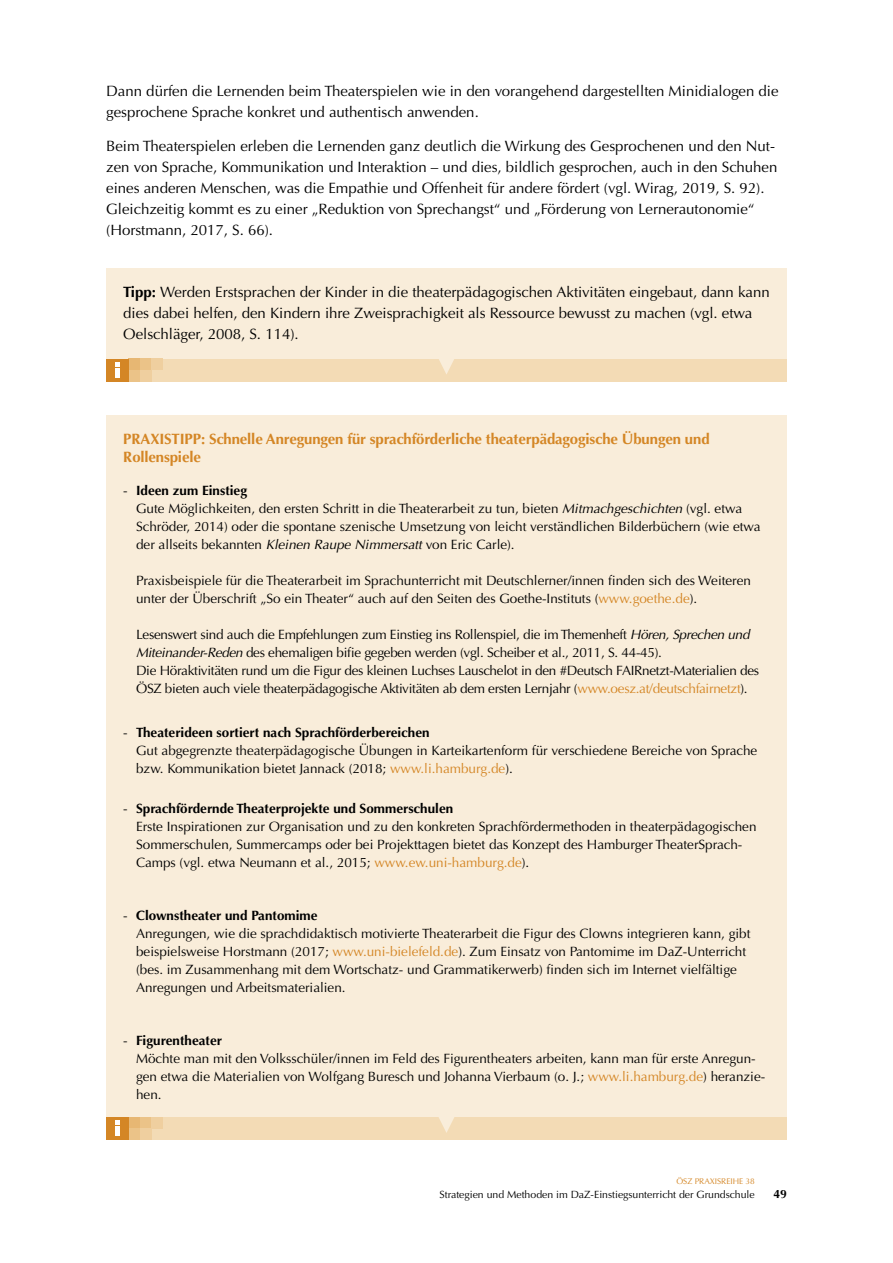
<style>
.page{position:relative;width:893px;height:1263px;background:#fff}
.page>*{position:absolute;margin:0;border:0;box-sizing:border-box;transform-origin:0 0}
.t1{font:15px/21px "Optima LTCYR";color:#000}
.t2{font:700 15px/18px "Optima LTCYR";letter-spacing:-.01em;color:#d48625}
.t3{font:13.5px/18px "Optima LTCYR";color:#000}
.t4{font:13.5px/18px "Optima LTCYR";letter-spacing:-.02em;color:#000}
.t5{font:700 12px "Optima LTCYR";color:#000}
.t6{font:10.5px "Optima LTCYR";color:#000}
.t7{font:8.25px "Optima LTCYR";color:#d48625}
.s1{font-weight:700}
.s2{font-style:italic}
.s3{color:#d48625}
</style>
<div class="page">
<div style="left:106px;top:268px;width:681px;height:91px;background:#f9edda"></div>
<div style="left:129px;top:359px;width:658px;height:22px;background:#f3dbb5"></div>
<div style="left:129px;top:359px;width:11px;height:11px;background:#e7b773"></div>
<div style="left:129px;top:370px;width:11px;height:11px;background:#ebc388"></div>
<div style="left:140px;top:359px;width:11px;height:11px;background:#ebc388"></div>
<div style="left:106px;top:359px;width:23px;height:22px;background:#d48625"></div>
<div style="left:115px;top:368px;width:5px;height:10px;background:#fff"></div>
<svg style="left:115px;top:362px;width:5px;height:5px"></svg>
<div style="left:151px;top:359px;width:11px;height:11px;background:#efcf9f"></div>
<div style="left:140px;top:370px;width:11px;height:11px;background:#efcf9f"></div>
<svg style="left:439px;top:359px;width:15px;height:15px"></svg>
<div style="left:106px;top:415px;width:681px;height:701px;background:#f9edda"></div>
<div style="left:129px;top:1117px;width:658px;height:23px;background:#f3dbb5"></div>
<div style="left:129px;top:1117px;width:11px;height:11px;background:#e7b773"></div>
<div style="left:129px;top:1128px;width:11px;height:12px;background:#ebc388"></div>
<div style="left:140px;top:1117px;width:11px;height:11px;background:#ebc388"></div>
<div style="left:106px;top:1117px;width:23px;height:23px;background:#d48625"></div>
<div style="left:115px;top:1126px;width:5px;height:10px;background:#fff"></div>
<svg style="left:115px;top:1121px;width:5px;height:4px"></svg>
<div style="left:151px;top:1117px;width:11px;height:11px;background:#efcf9f"></div>
<div style="left:140px;top:1128px;width:11px;height:12px;background:#efcf9f"></div>
<svg style="left:437px;top:1116px;width:19px;height:17px"></svg>
<p class="t1" style="left:106px;top:81px;width:674px">Dann dürfen die Lernenden beim Theaterspielen wie in den vorangehend dargestellten Minidialogen die gesprochene Sprache konkret und authentisch anwenden.</p>
<p class="t1" style="left:106px;top:136px;width:673px">Beim Theaterspielen erleben die Lernenden ganz deutlich die Wirkung des Gesprochenen und den Nut&shy;zen von Sprache, Kommunikation und Interaktion – und dies, bildlich gesprochen, auch in den Schuhen eines anderen Menschen, was die Empathie und Offenheit für andere fördert (vgl. Wirag, 2019, S. 92).<br>Gleichzeitig kommt es zu einer „Reduktion von Sprechangst“ und „Förderung von Lernerautonomie“ (Horstmann, 2017, S. 66).</p>
<p class="t1" style="left:123px;top:281px;width:648px"><span class="s1">Tipp:</span> Werden Erstsprachen der Kinder in die theaterpädagogischen Aktivitäten eingebaut, dann kann dies dabei helfen, den Kindern ihre Zweisprachigkeit als Ressource bewusst zu machen (vgl. etwa<br>Oelschläger, 2008, S. 114).</p>
<p class="t2" style="left:123px;top:429px;width:588px">PRAXISTIPP: Schnelle Anregungen für sprachförderliche theaterpädagogische Übungen und<br>Rollenspiele</p>
<p class="t3" style="left:136px;top:481px;width:626px;text-indent:-13px">- <span class="s1">Ideen zum Einstieg<br></span>Gute Möglichkeiten, den ersten Schritt in die Theaterarbeit zu tun, bieten <span class="s2">Mitmachgeschichten</span> (vgl. etwa Schröder, 2014) oder die spontane szenische Umsetzung von leicht verständlichen Bilderbüchern (wie etwa der allseits bekannten <span class="s2">Kleinen Raupe Nimmersatt</span> von Eric Carle).</p>
<p class="t3" style="left:136px;top:571px;width:616px">Praxisbeispiele für die Theaterarbeit im Sprachunterricht mit Deutschlerner/innen finden sich des Weiteren unter der Überschrift „So ein Theater“ auch auf den Seiten des Goethe-Instituts (<span class="s3">www.goethe.de</span>).</p>
<p class="t4" style="left:136px;top:625px;width:624px">Lesenswert sind auch die Empfehlungen zum Einstieg ins Rollenspiel, die im Themenheft <span class="s2">Hören, Sprechen und Miteinander-Reden</span> des ehemaligen bifie gegeben werden (vgl. Scheiber et al., 2011, S. 44-45).<br>Die Höraktivitäten rund um die Figur des kleinen Luchses Lauschelot in den #Deutsch FAIRnetzt-Materialien des ÖSZ bieten auch viele theaterpädagogische Aktivitäten ab dem ersten Lernjahr (<span class="s3">www.oesz.at/deutschfairnetzt</span>).</p>
<p class="t3" style="left:136px;top:723px;width:623px;text-indent:-13px">- <span class="s1">Theaterideen sortiert nach Sprachförderbereichen<br></span>Gut abgegrenzte theaterpädagogische Übungen in Karteikartenform für verschiedene Bereiche von Sprache bzw. Kommunikation bietet Jannack (2018; <span class="s3">www.li.hamburg.de</span>).</p>
<p class="t3" style="left:136px;top:800px;width:622px;text-indent:-13px">- <span class="s1">Sprachfördernde Theaterprojekte und Sommerschulen<br></span>Erste Inspirationen zur Organisation und zu den konkreten Sprachfördermethoden in theaterpädagogischen Sommerschulen, Summercamps oder bei Projekttagen bietet das Konzept des Hamburger TheaterSprach-Camps (vgl. etwa Neumann et al., 2015; <span class="s3">www.ew.uni-hamburg.de</span>).</p>
<p class="t3" style="left:136px;top:907px;width:616px;text-indent:-13px">- <span class="s1">Clownstheater und Pantomime<br></span>Anregungen, wie die sprachdidaktisch motivierte Theaterarbeit die Figur des Clowns integrieren kann, gibt beispielsweise Horstmann (2017; <span class="s3">www.uni-bielefeld.de</span>). Zum Einsatz von Pantomime im DaZ-Unterricht (bes. im Zusammenhang mit dem Wortschatz- und Grammatikerwerb) finden sich im Internet vielfältige Anregungen und Arbeitsmaterialien.</p>
<p class="t3" style="left:136px;top:1032px;width:631px;text-indent:-13px">- <span class="s1">Figurentheater<br></span>Möchte man mit den Volksschüler/innen im Feld des Figurentheaters arbeiten, kann man für erste Anregun&shy;gen etwa die Materialien von Wolfgang Buresch und Johanna Vierbaum (o. J.; <span class="s3">www.li.hamburg.de</span>) heranzie&shy;hen.</p>
<p class="t7" style="left:676px;top:1176px;width:80px">ÖSZ PRAXISREIHE 38</p>
<p class="t6" style="left:440px;top:1187px;width:317px">Strategien und Methoden im DaZ-Einstiegsunterricht der Grundschule</p>
<p class="t5" style="left:773px;top:1186px;width:15px">49</p>
</div>
